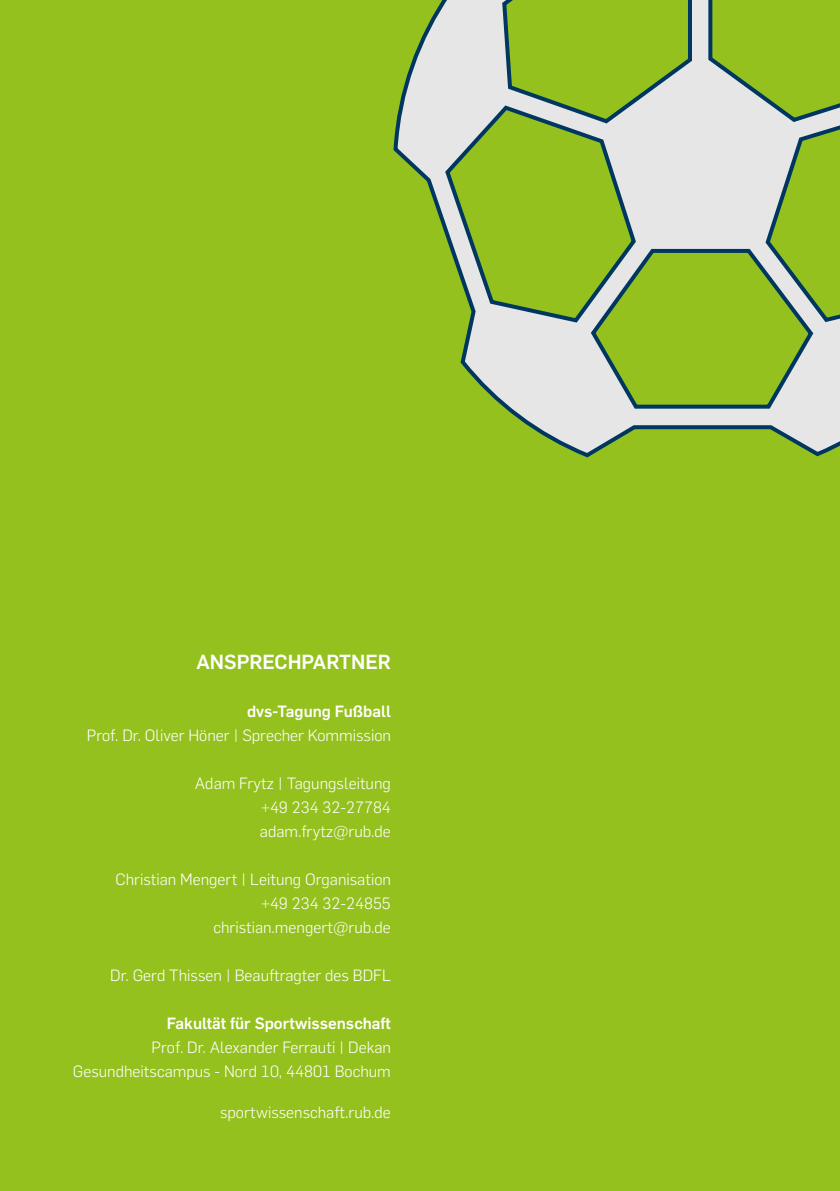
<style>
.page{position:relative;width:840px;height:1191px;background:#fff}
.page>*{position:absolute;margin:0;border:0;box-sizing:border-box;transform-origin:0 0}
.t1{font:700 20px "Rub Flama";color:#fff}
.t2{font:300 16px/24px "Rub Flama";color:#fff;text-align:right}
.t3{font:700 16px "Rub Flama";color:#fff}
</style>
<div class="page">
<div style="left:0;top:0;width:839px;height:1191px;background:#95c11f"></div>
<svg style="left:393px;top:0;width:446px;height:458px"></svg>
<p class="t1" style="left:196px;top:647px;width:196px">ANSPRECHPARTNER</p>
<p class="t3" style="left:247px;top:700px;width:145px">dvs-Tagung Fußball</p>
<p class="t2" style="left:87px;top:722px;width:305px">Prof. Dr. Oliver Höner | Sprecher Kommission</p>
<p class="t2" style="left:260px;top:770px;width:132px;text-align:justify;text-indent:-65px">Adam Frytz | Tagungsleitung +49 234 32-27784 adam.frytz@rub.de</p>
<p class="t2" style="left:115px;top:866px;width:277px">Christian Mengert | Leitung Organisation +49 234 32-24855 christian.mengert@rub.de</p>
<p class="t2" style="left:110px;top:962px;width:282px">Dr. Gerd Thissen | Beauftragter des BDFL</p>
<p class="t3" style="left:167px;top:1012px;width:225px">Fakultät für Sportwissenschaft</p>
<p class="t2" style="left:73px;top:1034px;width:319px">Prof. Dr. Alexander Ferrauti | Dekan<br>Gesundheitscampus - Nord 10, 44801 Bochum</p>
<p class="t2" style="left:220px;top:1099px;width:172px">sportwissenschaft.rub.de</p>
</div>
